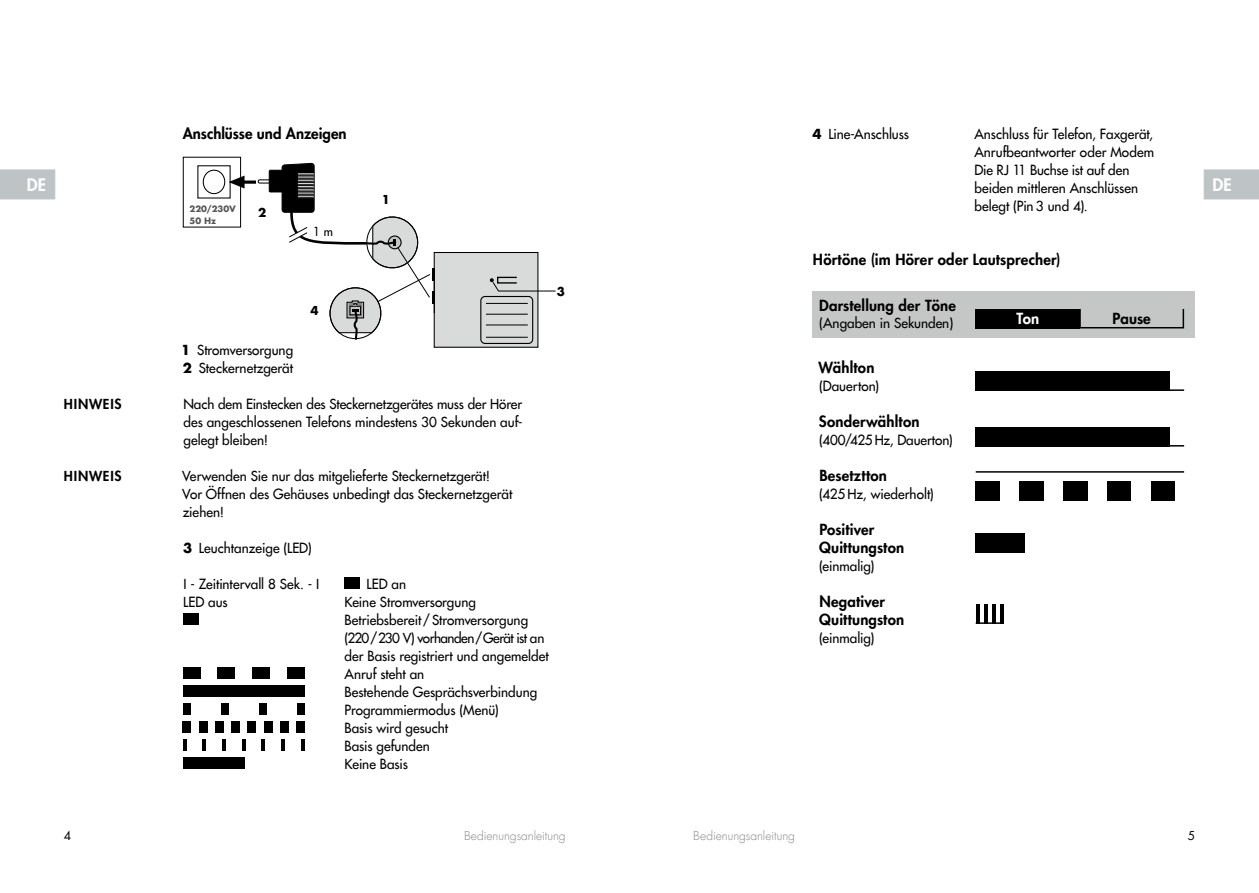
<style>
.page{position:relative;width:1259px;height:893px;background:#fff}
.page>*{position:absolute;margin:0;border:0;box-sizing:border-box;transform-origin:0 0}
.t1{font:800 16.95px "Futura";color:#fff}
.t2{font:800 15px/18px "Futura";letter-spacing:.01em;color:#000}
.t3{font:800 15px "Futura";color:#fff}
.t4{font:13.5px/18px "Futura";color:#000}
.t5{font:800 13.5px "Futura";letter-spacing:.06em;color:#000}
.t6{font:300 12px "Futura";color:#868786}
.t7{font:700 12px "Futura";color:#000}
.t8{font:12px "Futura";color:#000}
.t9{font:12px "Futura";color:#000}
.t10{font:700 8.55px/12.3px "Futura";color:#565655}
.s1{font-weight:700}
</style>
<div class="page">
<div style="left:0;top:169px;width:55px;height:30px;background:#bec3c6"></div>
<div style="left:1203px;top:169px;width:56px;height:30px;background:#bec3c6"></div>
<div style="left:344px;top:577px;width:16px;height:12px;background:#000"></div>
<div style="left:183px;top:613px;width:15px;height:12px;background:#000"></div>
<div style="left:183px;top:667px;width:17px;height:12px;background:#000"></div>
<div style="left:218px;top:667px;width:17px;height:12px;background:#000"></div>
<div style="left:252px;top:667px;width:18px;height:12px;background:#000"></div>
<div style="left:287px;top:667px;width:18px;height:12px;background:#000"></div>
<div style="left:183px;top:757px;width:61px;height:12px;background:#000"></div>
<div style="left:183px;top:685px;width:121px;height:12px;background:#000"></div>
<div style="left:183px;top:721px;width:8px;height:12px;background:#000"></div>
<div style="left:199px;top:721px;width:8px;height:12px;background:#000"></div>
<div style="left:215px;top:721px;width:8px;height:12px;background:#000"></div>
<div style="left:231px;top:721px;width:9px;height:12px;background:#000"></div>
<div style="left:248px;top:721px;width:8px;height:12px;background:#000"></div>
<div style="left:264px;top:721px;width:8px;height:12px;background:#000"></div>
<div style="left:280px;top:721px;width:8px;height:12px;background:#000"></div>
<div style="left:296px;top:721px;width:8px;height:12px;background:#000"></div>
<div style="left:183px;top:703px;width:7px;height:12px;background:#000"></div>
<div style="left:221px;top:703px;width:7px;height:12px;background:#000"></div>
<div style="left:259px;top:703px;width:7px;height:12px;background:#000"></div>
<div style="left:297px;top:703px;width:7px;height:12px;background:#000"></div>
<hr style="left:183px;top:739px;width:4px;height:12px;background:#000">
<hr style="left:202px;top:739px;width:4px;height:12px;background:#000">
<hr style="left:222px;top:739px;width:4px;height:12px;background:#000">
<hr style="left:242px;top:739px;width:4px;height:12px;background:#000">
<hr style="left:261px;top:739px;width:4px;height:12px;background:#000">
<hr style="left:281px;top:739px;width:4px;height:12px;background:#000">
<svg style="left:301px;top:739px;width:3px;height:12px"></svg>
<div style="left:975px;top:533px;width:50px;height:20px;background:#000"></div>
<hr style="left:975px;top:471px;width:209px;height:2px;background:#000">
<div style="left:975px;top:481px;width:25px;height:20px;background:#000"></div>
<div style="left:1019px;top:481px;width:24px;height:20px;background:#000"></div>
<div style="left:1063px;top:481px;width:24px;height:20px;background:#000"></div>
<div style="left:1107px;top:481px;width:24px;height:20px;background:#000"></div>
<div style="left:1151px;top:481px;width:23px;height:20px;background:#000"></div>
<hr style="left:975px;top:389px;width:209px;height:2px;background:#000">
<div style="left:975px;top:371px;width:195px;height:20px;background:#000"></div>
<hr style="left:975px;top:445px;width:209px;height:2px;background:#000">
<div style="left:975px;top:427px;width:195px;height:19px;background:#000"></div>
<svg style="left:976px;top:604px;width:3px;height:18px"></svg>
<svg style="left:984px;top:604px;width:3px;height:18px"></svg>
<svg style="left:992px;top:604px;width:3px;height:18px"></svg>
<svg style="left:1000px;top:604px;width:3px;height:18px"></svg>
<hr style="left:975px;top:622px;width:28px;height:2px;background:#000">
<div style="left:434px;top:252px;width:104px;height:95px;background:#d9dada"></div>
<div style="left:434px;top:252px;width:104px;height:96px;border:1px solid #000"></div>
<div style="left:183px;top:157px;width:58px;height:70px;border:1px solid #000"></div>
<svg style="left:228px;top:176px;width:28px;height:13px"></svg>
<div style="left:258px;top:179px;width:18px;height:5px;border:1px solid #000;border-radius:2px"></div>
<div style="left:269px;top:170px;width:20px;height:22px;background:#000"></div>
<div style="left:269px;top:170px;width:20px;height:22px;border:1px solid #000"></div>
<div style="left:497px;top:277px;width:20px;height:7px;border:1px solid #000"></div>
<hr style="left:486px;top:303px;width:41px;height:1px;background:#000">
<hr style="left:486px;top:314px;width:41px;height:1px;background:#000">
<hr style="left:486px;top:325px;width:41px;height:1px;background:#000">
<hr style="left:486px;top:337px;width:41px;height:1px;background:#000">
<svg style="left:490px;top:278px;width:66px;height:14px"></svg>
<div style="left:203px;top:170px;width:22px;height:24px;border:1px solid #000;border-radius:50%"></div>
<div style="left:480px;top:296px;width:53px;height:48px;border:1px solid #000;border-radius:4px"></div>
<svg style="left:280px;top:163px;width:155px;height:178px"></svg>
<div style="left:812px;top:291px;width:383px;height:47px;background:#c5c6c6"></div>
<div style="left:1079px;top:308px;width:105px;height:20px;border:2px solid #000"></div>
<div style="left:975px;top:309px;width:105px;height:19px;background:#000"></div>
<p class="t2" style="left:183px;top:125px;width:165px">Anschlüsse und Anzeigen</p>
<p class="t4" style="left:812px;top:126px;width:98px"><span class="s1">4</span> Line-Anschluss</p>
<p class="t4" style="left:974px;top:126px;width:181px">Anschluss fü r Telefon, Faxgerät,<br>Anrufbeantworter oder Modem<br>Die RJ 11 Buchse ist auf den beiden mittleren Anschlüssen belegt (Pin 3 und 4).</p>
<p class="t2" style="left:813px;top:251px;width:249px">Hörtöne (im Hörer oder Lautsprecher)</p>
<p class="t1" style="left:27px;top:176px;width:21px">DE</p>
<p class="t1" style="left:1212px;top:176px;width:21px">DE</p>
<p class="t7" style="left:382px;top:191px;width:10px">1</p>
<p class="t10" style="left:189px;top:203px;width:48px">220/230V<br>50 Hz</p>
<p class="t7" style="left:258px;top:204px;width:10px">2</p>
<p class="t9" style="left:313px;top:225px;width:21px">1 m</p>
<p class="t5" style="left:64px;top:397px;width:59px">HINWEIS</p>
<p class="t5" style="left:64px;top:469px;width:59px">HINWEIS</p>
<p class="t7" style="left:310px;top:302px;width:10px">4</p>
<p class="t7" style="left:557px;top:282px;width:10px">3</p>
<p class="t4" style="left:181px;top:342px;width:114px"><span class="s1">1</span> Stromversorgung<br><span class="s1">2</span> Steckernetzgerät</p>
<p class="t4" style="left:183px;top:396px;width:340px;text-align:justify">Nach dem Einstecken des Steckernetzgerätes muss der Hörer des angeschlossenen Telefons mindestens 30 Sekunden auf&shy;gelegt bleiben!</p>
<p class="t4" style="left:182px;top:468px;width:332px">Verwenden Sie nur das mitgelieferte Steckernetzgerät!<br>Vor Öffnen des Gehäuses unbedingt das Steckernetzgerät ziehen!</p>
<p class="t4" style="left:183px;top:540px;width:130px"><span class="s1">3</span> Leuchtanzeige (LED)</p>
<p class="t4" style="left:183px;top:576px;width:137px">I - Zeitintervall 8 Sek. - I</p>
<p class="t4" style="left:366px;top:576px;width:41px">LED an</p>
<p class="t4" style="left:183px;top:594px;width:46px">LED aus</p>
<p class="t4" style="left:344px;top:594px;width:206px">Keine Stromversorgung<br>Betriebsbereit/Stromversorgung (220/230 V) vorhanden/Gerät ist an der Basis registriert und angemeldet<br>Anruf steht an<br>Bestehende Gesprächsverbindung<br>Programmiermodus (Menü)<br>Basis wird gesucht<br>Basis gefunden<br>Keine Basis</p>
<p class="t2" style="left:819px;top:298px;width:138px">Darstellung der Töne</p>
<p class="t4" style="left:819px;top:315px;width:136px">(Angaben in Sekunden)</p>
<p class="t3" style="left:1016px;top:311px;width:24px">Ton</p>
<p class="t2" style="left:1112px;top:310px;width:40px">Pause</p>
<p class="t2" style="left:818px;top:359px;width:57px">Wählton</p>
<p class="t4" style="left:819px;top:378px;width:62px">(Dauerton)</p>
<p class="t2" style="left:819px;top:413px;width:102px">Sonderwählton</p>
<p class="t4" style="left:819px;top:432px;width:135px">(400/425 Hz, Dauerton)</p>
<p class="t2" style="left:819px;top:467px;width:69px">Besetztton</p>
<p class="t4" style="left:819px;top:486px;width:116px">(425 Hz, wiederholt)</p>
<p class="t2" style="left:819px;top:521px;width:86px">Positiver<br>Quittungston</p>
<p class="t4" style="left:819px;top:558px;width:57px">(einmalig)</p>
<p class="t2" style="left:819px;top:593px;width:86px">Negativer<br>Quittungston</p>
<p class="t4" style="left:819px;top:630px;width:57px">(einmalig)</p>
<p class="t8" style="left:64px;top:829px;width:9px">4</p>
<p class="t6" style="left:464px;top:829px;width:103px">Bedienungsanleitung</p>
<p class="t6" style="left:693px;top:829px;width:103px">Bedienungsanleitung</p>
<p class="t8" style="left:1187px;top:829px;width:9px">5</p>
</div>
